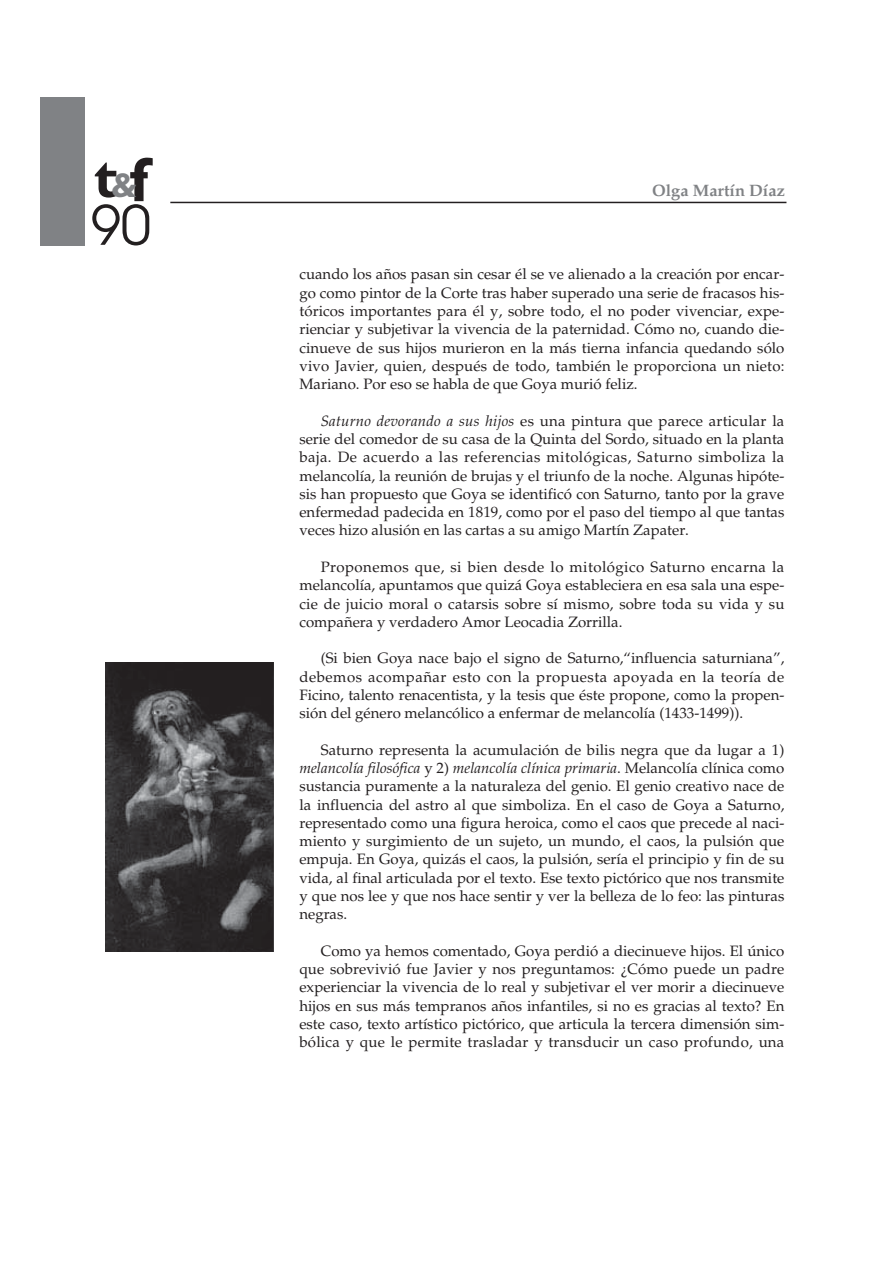
<style>
.page{position:relative;width:893px;height:1263px;background:#fff}
.page>*{position:absolute;margin:0;border:0;box-sizing:border-box;transform-origin:0 0}
.t1{font:700 57px "Gill Sans";color:#231f20}
.t2{font:54px "Avant Garde";color:#231f20}
.t3{font:700 16.5px "Palatino";color:#808285}
.t4{font:15px/18.3px "Palatino";color:#231f20;text-align:justify}
.s1{font-size:34.5px;color:#808285}
.s2{font-size:63px}
.s3{font-style:italic}
</style>
<div class="page">
<hr style="left:170px;top:202px;width:616px;height:1px;background:#231f20">
<div style="left:41px;top:97px;width:44px;height:149px;background:#808285"></div>
<img style="left:106px;top:662px;width:168px;height:290px">
<h1 class="t1" style="left:94px;top:158px;width:56px">t<span class="s1">&amp;</span><span class="s2">f</span></h1>
<h2 class="t2" style="left:91px;top:205px;width:61px">90</h2>
<p class="t3" style="left:652px;top:184px;width:134px">Olga Martín Díaz</p>
<p class="t4" style="left:299px;top:267px;width:486px">cuando los años pasan sin cesar él se ve alienado a la creación por encar&shy;go como pintor de la Corte tras haber superado una serie de fracasos his&shy;tóricos importantes para él y, sobre todo, el no poder vivenciar, expe&shy;rienciar y subjetivar la vivencia de la paternidad. Cómo no, cuando die&shy;cinueve de sus hijos murieron en la más tierna infancia quedando sólo vivo Javier, quien, después de todo, también le proporciona un nieto:<br>Mariano. Por eso se habla de que Goya murió feliz.</p>
<p class="t4" style="left:299px;top:413px;width:486px;text-indent:21px"><span class="s3">Saturno devorando a sus hijos</span> es una pintura que parece articular la serie del comedor de su casa de la Quinta del Sordo, situado en la planta baja. De acuerdo a las referencias mitológicas, Saturno simboliza la melancolía, la reunión de brujas y el triunfo de la noche. Algunas hipóte&shy;sis han propuesto que Goya se identificó con Saturno, tanto por la grave enfermedad padecida en 1819, como por el paso del tiempo al que tantas veces hizo alusión en las cartas a su amigo Martín Zapater.</p>
<p class="t4" style="left:299px;top:559px;width:486px;text-indent:21px">Proponemos que, si bien desde lo mitológico Saturno encarna la melancolía, apuntamos que quizá Goya estableciera en esa sala una espe&shy;cie de juicio moral o catarsis sobre sí mismo, sobre toda su vida y su compañera y verdadero Amor Leocadia Zorrilla.</p>
<p class="t4" style="left:299px;top:651px;width:486px;text-indent:21px">(Si bien Goya nace bajo el signo de Saturno,“influencia saturniana”, debemos acompañar esto con la propuesta apoyada en la teoría de Ficino, talento renacentista, y la tesis que éste propone, como la propen&shy;sión del género melancólico a enfermar de melancolía (1433-1499)).</p>
<p class="t4" style="left:299px;top:742px;width:486px;text-indent:21px">Saturno representa la acumulación de bilis negra que da lugar a 1) <span class="s3">melancolía filosófica</span> y 2) <span class="s3">melancolía clínica primaria</span>. Melancolía clínica como sustancia puramente a la naturaleza del genio. El genio creativo nace de la influencia del astro al que simboliza. En el caso de Goya a Saturno, representado como una figura heroica, como el caos que precede al naci&shy;miento y surgimiento de un sujeto, un mundo, el caos, la pulsión que empuja. En Goya, quizás el caos, la pulsión, sería el principio y fin de su vida, al final articulada por el texto. Ese texto pictórico que nos transmite y que nos lee y que nos hace sentir y ver la belleza de lo feo: las pinturas negras.</p>
<p class="t4" style="left:299px;top:943px;width:486px;text-indent:21px">Como ya hemos comentado, Goya perdió a diecinueve hijos. El único que sobrevivió fue Javier y nos preguntamos: ¿Cómo puede un padre experienciar la vivencia de lo real y subjetivar el ver morir a diecinueve hijos en sus más tempranos años infantiles, si no es gracias al texto? En este caso, texto artístico pictórico, que articula la tercera dimensión sim&shy;bólica y que le permite trasladar y transducir un caso profundo, una</p>
</div>
